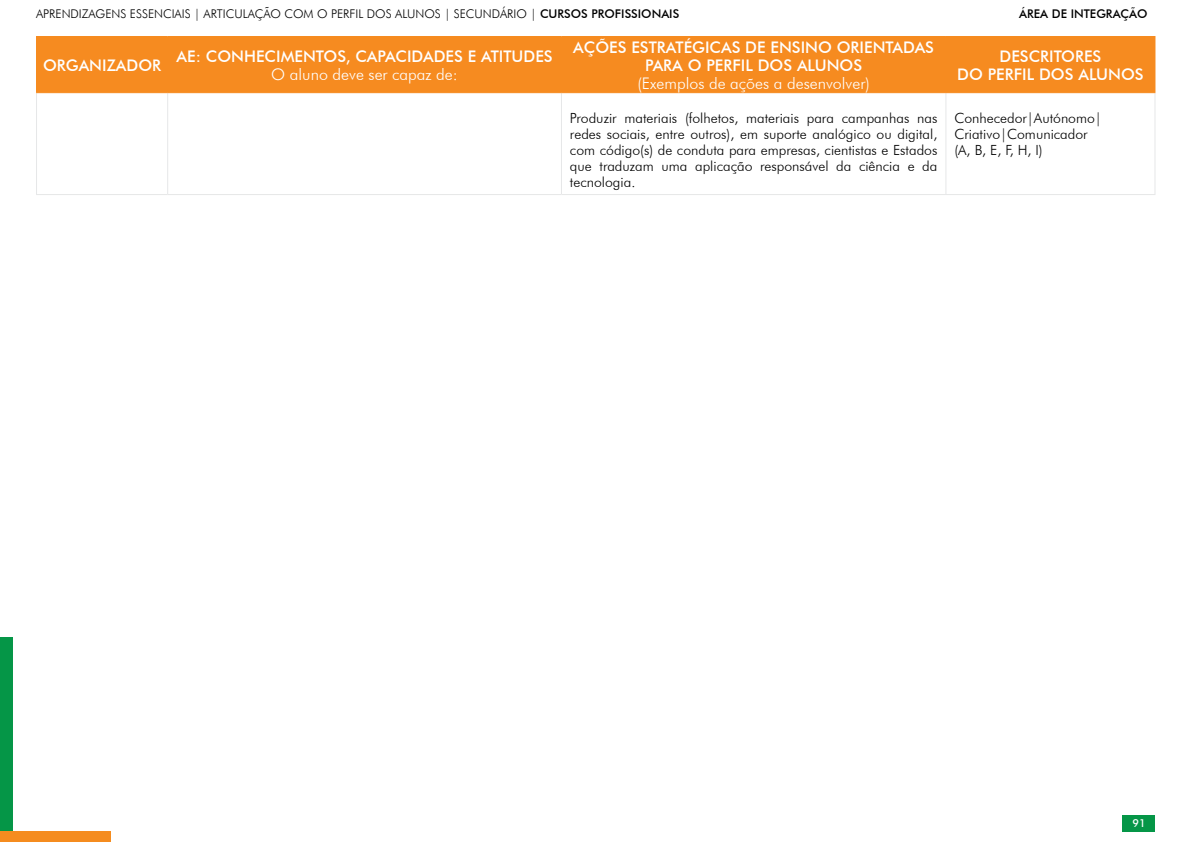
<style>
.page{position:relative;width:1191px;height:842px;background:#fff}
.page>*{position:absolute;margin:0;border:0;box-sizing:border-box;transform-origin:0 0}
.t1{font:500 16px/18px "Futura BT";color:#fff;text-align:center}
.t2{font:300 14px/16px "Futura BT";color:#000;text-align:justify}
.t3{font:300 12px "Futura BT";color:#000}
.t4{font:500 12px "Futura BT";color:#000}
.t5{font:500 11px "Futura BT";color:#fff}
.s1{font-weight:500}
.s2{font-weight:300}
</style>
<div class="page">
<div style="left:0;top:637px;width:12px;height:205px;background:#059647"></div>
<div style="left:0;top:831px;width:110px;height:11px;background:#f58c1f"></div>
<div style="left:1122px;top:815px;width:33px;height:16px;background:#059647"></div>
<div style="left:37px;top:37px;width:1117px;height:55px;background:#f68b20"></div>
<hr style="left:36px;top:93px;width:1px;height:101px;background:#e6e7e8">
<hr style="left:167px;top:93px;width:1px;height:101px;background:#e6e7e8">
<hr style="left:561px;top:93px;width:1px;height:101px;background:#e6e7e8">
<hr style="left:945px;top:93px;width:1px;height:101px;background:#e6e7e8">
<hr style="left:1154px;top:93px;width:1px;height:101px;background:#e6e7e8">
<hr style="left:36px;top:194px;width:132px;height:1px;background:#e6e7e8">
<hr style="left:168px;top:194px;width:393px;height:1px;background:#e6e7e8">
<hr style="left:561px;top:194px;width:385px;height:1px;background:#e6e7e8">
<hr style="left:946px;top:194px;width:209px;height:1px;background:#e6e7e8">
<hr style="left:36px;top:36px;width:132px;height:1px;background:#f68b20">
<hr style="left:36px;top:37px;width:1px;height:55px;background:#f68b20">
<hr style="left:168px;top:36px;width:393px;height:1px;background:#f68b20">
<hr style="left:167px;top:37px;width:1px;height:55px;background:#f68b20">
<hr style="left:561px;top:36px;width:385px;height:1px;background:#f68b20">
<hr style="left:561px;top:37px;width:1px;height:55px;background:#f68b20">
<hr style="left:946px;top:36px;width:209px;height:1px;background:#f68b20">
<hr style="left:945px;top:37px;width:1px;height:55px;background:#f68b20">
<hr style="left:1154px;top:37px;width:1px;height:55px;background:#f68b20">
<hr style="left:36px;top:92px;width:132px;height:1px;background:#f68b20">
<hr style="left:168px;top:92px;width:393px;height:1px;background:#f68b20">
<hr style="left:561px;top:92px;width:385px;height:1px;background:#f68b20">
<hr style="left:946px;top:92px;width:209px;height:1px;background:#f68b20">
<p class="t3" style="left:36px;top:7px;width:645px">APRENDIZAGENS ESSENCIAIS | ARTICULAÇÃO COM O PERFIL DOS ALUNOS | SECUNDÁRIO | <span class="s1">CURSOS PROFISSIONAIS</span></p>
<p class="t4" style="left:1019px;top:7px;width:130px">ÁREA DE INTEGRAÇÃO</p>
<p class="t1" style="left:43px;top:56px;width:120px">ORGANIZADOR</p>
<p class="t1" style="left:176px;top:47px;width:378px">AE: CONHECIMENTOS, CAPACIDADES E ATITUDES<br><span class="s2">O aluno deve ser capaz de:</span></p>
<p class="t1" style="left:573px;top:38px;width:362px">AÇÕES ESTRATÉGICAS DE ENSINO ORIENTADAS<br>PARA O PERFIL DOS ALUNOS<br><span class="s2">(Exemplos de ações a desenvolver)</span></p>
<p class="t1" style="left:957px;top:47px;width:188px">DESCRITORES<br>DO PERFIL DOS ALUNOS</p>
<p class="t2" style="left:570px;top:110px;width:369px">Produzir materiais (folhetos, materiais para campanhas nas redes sociais, entre outros), em suporte analógico ou digital, com código(s) de conduta para empresas, cientistas e Estados que traduzam uma aplicação responsável da ciência e da tecnologia.</p>
<p class="t2" style="left:954px;top:110px;width:149px;text-align:left">Conhecedor|Autónomo|<br>Criativo|Comunicador (A, B, E, F, H, I)</p>
<p class="t5" style="left:1132px;top:817px;width:11px">91</p>
</div>
